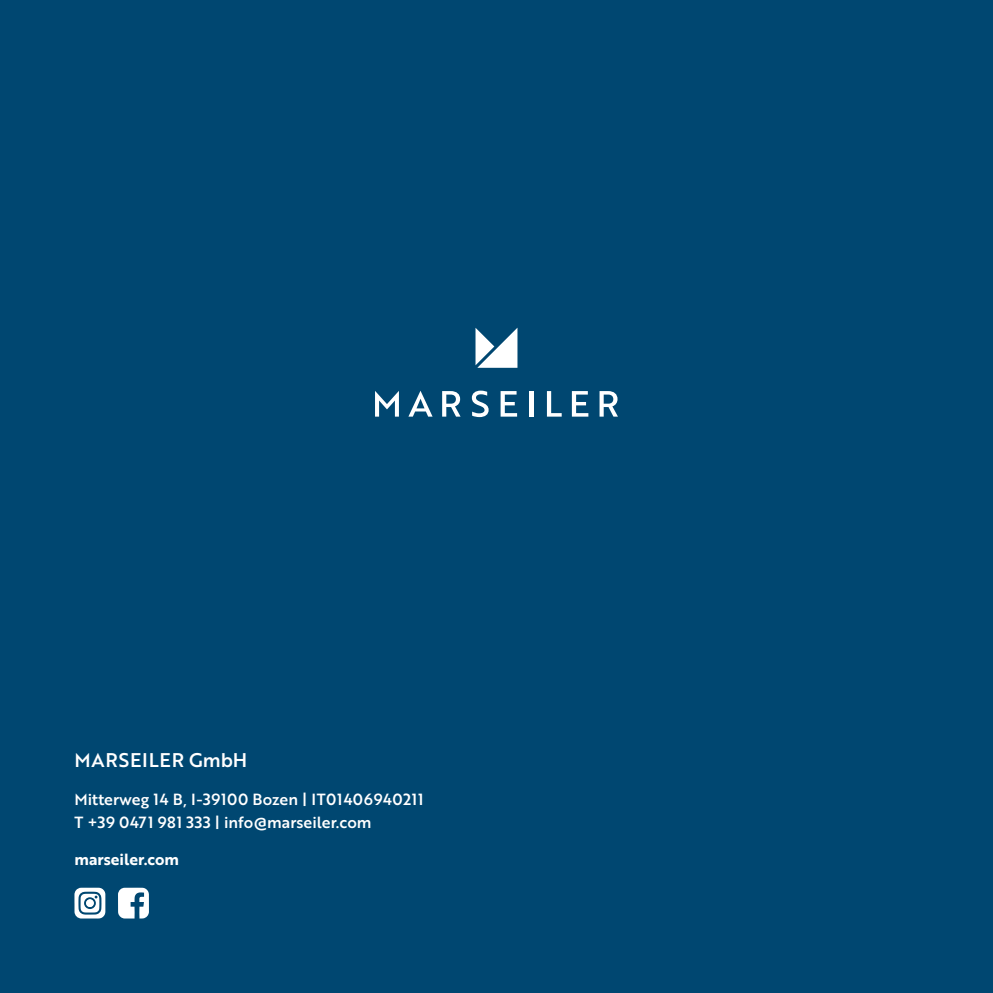
<style>
.page{position:relative;width:993px;height:993px;background:#fff}
.page>*{position:absolute;margin:0;border:0;box-sizing:border-box;transform-origin:0 0}
.t1{font:19.25px "Brother 1816 Medium";letter-spacing:.04em;color:#fff}
.t2{font:15.75px/22.8px "Brother 1816 Medium";letter-spacing:.015em;color:#fff}
.t3{font:15.75px "Brother 1816 Bold";color:#fff}
</style>
<div class="page">
<div style="left:0;top:0;width:992px;height:992px;background:#004771"></div>
<svg style="left:74px;top:887px;width:31px;height:31px"></svg>
<svg style="left:118px;top:887px;width:31px;height:31px"></svg>
<svg style="left:442px;top:391px;width:18px;height:25px"></svg>
<svg style="left:471px;top:390px;width:17px;height:27px"></svg>
<svg style="left:500px;top:391px;width:17px;height:25px"></svg>
<hr style="left:529px;top:391px;width:4px;height:25px;background:#fff">
<svg style="left:546px;top:391px;width:15px;height:25px"></svg>
<svg style="left:571px;top:391px;width:17px;height:25px"></svg>
<svg style="left:599px;top:391px;width:18px;height:25px"></svg>
<svg style="left:475px;top:328px;width:42px;height:39px"></svg>
<svg style="left:375px;top:391px;width:24px;height:25px"></svg>
<svg style="left:408px;top:391px;width:24px;height:25px"></svg>
<p class="t1" style="left:74px;top:745px;width:174px">MARSEILER GmbH</p>
<p class="t2" style="left:74px;top:786px;width:350px">Mitterweg 14 B, I-39100 Bozen | IT01406940211<br>T +39 0471 981 333 | info@marseiler.com</p>
<p class="t3" style="left:74px;top:847px;width:106px">marseiler.com</p>
</div>
